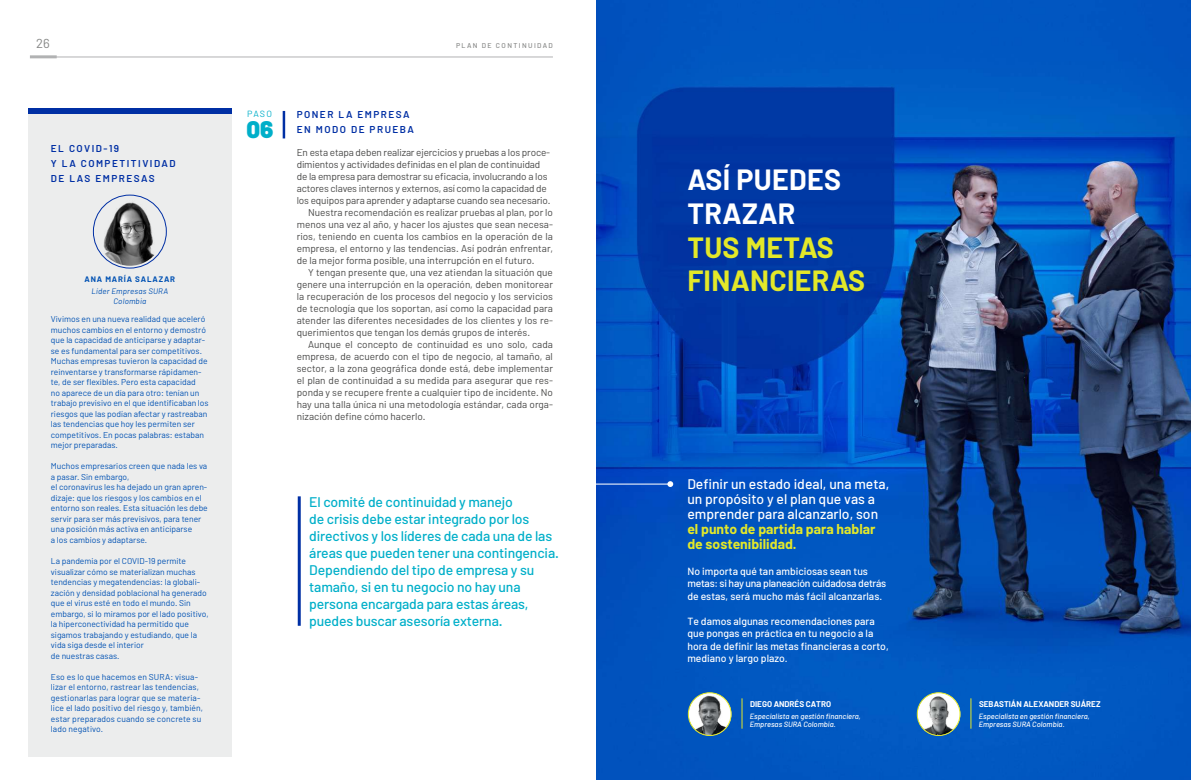
<style>
.page{position:relative;width:1191px;height:780px;background:#fff}
.page>*{position:absolute;margin:0;border:0;box-sizing:border-box;transform-origin:0 0}
.t1{font:700 28.5px/33.7px "Barlow";letter-spacing:.01em;color:#e3e829}
.t2{font:700 28.5px/33.7px "Barlow";letter-spacing:.01em;color:#fff}
.t3{font:900 24px "Barlow";color:#00afc9}
.t4{font:500 14px/17px "Barlow";letter-spacing:-.01em;color:#00afc9}
.t5{font:500 13.9px/15.1px "Barlow";color:#fff}
.t6{font:700 13.9px/15.1px "Barlow";color:#e3e829}
.t7{font:13px "Barlow";color:#868786}
.t8{font:500 10.4px/12.5px "Barlow";color:#fff}
.t9{font:10px "Barlow";color:#484847}
.t10{font:600 10px/15px "Barlow";letter-spacing:.15em;color:#002fa4}
.t11{font:9px "Barlow";color:#00afc9}
.t12{font:8.5px/10.5px "Barlow";color:#0051b3}
.t13{font:700 8.1px "Barlow";color:#fff}
.t14{font:italic 8px/10px "Barlow";letter-spacing:.02em;color:#0051b3;text-align:center}
.t15{font:700 8px "Barlow";letter-spacing:.1em;color:#0051b3}
.t16{font:italic 500 7.6px/8.2px "Barlow";color:#fff}
.t17{font:500 7px "Barlow";letter-spacing:.2em;color:#868786}
</style>
<div class="page">
<hr style="left:30px;top:57px;width:523px;height:1px;background:#b1b2b3">
<hr style="left:30px;top:55px;width:27px;height:3px;background:#b1b2b3">
<hr style="left:283px;top:111px;width:2px;height:27px;background:#002fa4">
<img style="left:596px;top:0;width:595px;height:780px">
<hr style="left:595px;top:483px;width:75px;height:1px;background:#fff">
<svg style="left:667px;top:481px;width:6px;height:6px"></svg>
<img style="left:689px;top:694px;width:41px;height:41px">
<div style="left:688px;top:692px;width:43px;height:43px;border:1px solid #e3e829;border-radius:50%"></div>
<hr style="left:741px;top:698px;width:1px;height:30px;background:#e3e829">
<img style="left:918px;top:694px;width:41px;height:41px">
<div style="left:917px;top:692px;width:43px;height:43px;border:1px solid #e3e829;border-radius:50%"></div>
<hr style="left:970px;top:698px;width:1px;height:30px;background:#e3e829">
<hr style="left:298px;top:496px;width:3px;height:129px;background:#002fa4">
<div style="left:28px;top:108px;width:203px;height:648px;background:#eceded"></div>
<div style="left:28px;top:108px;width:203px;height:5px;background:#002fa4"></div>
<img style="left:97px;top:197px;width:60px;height:69px">
<div style="left:93px;top:195px;width:74px;height:73px;border:1px solid #002fa4;border-radius:50%"></div>
<h3 class="t7" style="left:36px;top:35px;width:15px">26</h3>
<p class="t17" style="left:456px;top:41px;width:98px">PLAN DE CONTINUIDAD</p>
<p class="t10" style="left:51px;top:140px;width:126px">EL COVID-19<br>Y LA COMPETITIVIDAD<br>DE LAS EMPRESAS</p>
<p class="t15" style="left:85px;top:274px;width:92px">ANA MARÍA SALAZAR</p>
<p class="t14" style="left:92px;top:285px;width:78px">Líder Empresas SURA<br>Colombia</p>
<p class="t12" style="left:51px;top:314px;width:159px">Vivimos en una nueva realidad que aceleró muchos cambios en el entorno y demostró que la capacidad de anticiparse y adaptar&shy;se es fundamental para ser competitivos.<br>Muchas empresas tuvieron la capacidad de reinventarse y transformarse rápidamen&shy;te, de ser flexibles. Pero esta capacidad<br>no aparece de un día para otro: tenían un trabajo previsivo en el que identificaban los riesgos que las podían afectar y rastreaban las tendencias que hoy les permiten ser competitivos. En pocas palabras: estaban mejor preparadas.</p>
<p class="t12" style="left:51px;top:461px;width:158px">Muchos empresarios creen que nada les va a pasar. Sin embargo,<br>el coronavirus les ha dejado un gran apren&shy;dizaje: que los riesgos y los cambios en el entorno son reales. Esta situación les debe servir para ser más previsivos, para tener una posición más activa en anticiparse<br>a los cambios y adaptarse.</p>
<p class="t12" style="left:51px;top:555px;width:159px">La pandemia por el COVID-19 permite visualizar cómo se materializan muchas tendencias y megatendencias: la globali&shy;zación y densidad poblacional ha generado que el virus esté en todo el mundo. Sin embargo, si lo miramos por el lado positivo, la hiperconectividad ha permitido que sigamos trabajando y estudiando, que la vida siga desde el interior<br>de nuestras casas.</p>
<p class="t12" style="left:51px;top:671px;width:154px">Eso es lo que hacemos en SURA: visua&shy;lizar el entorno, rastrear las tendencias, gestionarlas para lograr que se materia&shy;lice el lado positivo del riesgo y, también, estar preparados cuando se concrete su lado negativo.</p>
<p class="t11" style="left:247px;top:108px;width:26px">PASO</p>
<h2 class="t3" style="left:246px;top:115px;width:29px">06</h2>
<p class="t10" style="left:297px;top:107px;width:119px">PONER LA EMPRESA<br>EN MODO DE PRUEBA</p>
<p class="t9" style="left:297px;top:146px;width:255px">En esta etapa deben realizar ejercicios y pruebas a los proce-</p>
<p class="t9" style="left:297px;top:158px;width:245px">dimientos y actividades definidas en el plan de continuidad</p>
<p class="t9" style="left:297px;top:170px;width:252px">de la empresa para demostrar su eficacia, involucrando a los</p>
<p class="t9" style="left:297px;top:182px;width:251px">actores claves internos y externos, así como la capacidad de</p>
<p class="t9" style="left:297px;top:194px;width:255px">los equipos para aprender y adaptarse cuando sea necesario.</p>
<p class="t9" style="left:308px;top:206px;width:246px">Nuestra recomendación es realizar pruebas al plan, por lo</p>
<p class="t9" style="left:297px;top:218px;width:258px">menos una vez al año, y hacer los ajustes que sean necesa-</p>
<p class="t9" style="left:297px;top:230px;width:258px">rios, teniendo en cuenta los cambios en la operación de la</p>
<p class="t9" style="left:297px;top:242px;width:258px">empresa, el entorno y las tendencias. Así podrán enfrentar,</p>
<p class="t9" style="left:297px;top:254px;width:239px">de la mejor forma posible, una interrupción en el futuro.</p>
<p class="t9" style="left:308px;top:266px;width:246px">Y tengan presente que, una vez atiendan la situación que</p>
<p class="t9" style="left:297px;top:278px;width:258px">genere una interrupción en la operación, deben monitorear</p>
<p class="t9" style="left:297px;top:290px;width:258px">la recuperación de los procesos del negocio y los servicios</p>
<p class="t9" style="left:297px;top:302px;width:258px">de tecnología que los soportan, así como la capacidad para</p>
<p class="t9" style="left:297px;top:314px;width:258px">atender las diferentes necesidades de los clientes y los re-</p>
<p class="t9" style="left:297px;top:326px;width:235px">querimientos que tengan los demás grupos de interés.</p>
<p class="t9" style="left:308px;top:338px;width:246px">Aunque el concepto de continuidad es uno solo, cada</p>
<p class="t9" style="left:297px;top:350px;width:258px">empresa, de acuerdo con el tipo de negocio, al tamaño, al</p>
<p class="t9" style="left:297px;top:362px;width:258px">sector, a la zona geográfica donde está, debe implementar</p>
<p class="t9" style="left:297px;top:374px;width:258px">el plan de continuidad a su medida para asegurar que res-</p>
<p class="t9" style="left:297px;top:386px;width:258px">ponda y se recupere frente a cualquier tipo de incidente. No</p>
<p class="t9" style="left:297px;top:398px;width:258px">hay una talla única ni una metodología estándar, cada orga-</p>
<p class="t9" style="left:297px;top:410px;width:130px">nización define cómo hacerlo.</p>
<p class="t4" style="left:309px;top:493px;width:251px">El comité de continuidad y manejo<br>de crisis debe estar integrado por los directivos y los líderes de cada una de las áreas que pueden tener una contingencia.<br>Dependiendo del tipo de empresa y su tamaño, si en tu negocio no hay una persona encargada para estas áreas, puedes buscar asesoría externa.</p>
<h1 class="t2" style="left:687px;top:161px;width:155px">ASÍ PUEDES<br>TRAZAR</h1>
<h1 class="t1" style="left:687px;top:228px;width:179px">TUS METAS<br>FINANCIERAS</h1>
<h3 class="t5" style="left:687px;top:475px;width:203px">Definir un estado ideal, una meta, un propósito y el plan que vas a emprender para alcanzarlo, son</h3>
<h3 class="t6" style="left:687px;top:520px;width:190px">el punto de partida para hablar de sostenibilidad.</h3>
<p class="t8" style="left:687px;top:564px;width:200px">No importa qué tan ambiciosas sean tus metas: si hay una planeación cuidadosa detrás de estas, será mucho más fácil alcanzarlas.</p>
<p class="t8" style="left:687px;top:614px;width:203px">Te damos algunas recomendaciones para que pongas en práctica en tu negocio a la hora de definir las metas financieras a corto, mediano y largo plazo.</p>
<p class="t13" style="left:750px;top:698px;width:83px">DIEGO ANDRÉS CATRO</p>
<p class="t16" style="left:750px;top:711px;width:113px">Especialista en gestión financiera,<br>Empresas SURA Colombia.</p>
<p class="t13" style="left:979px;top:698px;width:123px">SEBASTIÁN ALEXANDER SUÁREZ</p>
<p class="t16" style="left:978px;top:711px;width:113px">Especialista en gestión financiera,<br>Empresas SURA Colombia.</p>
</div>
